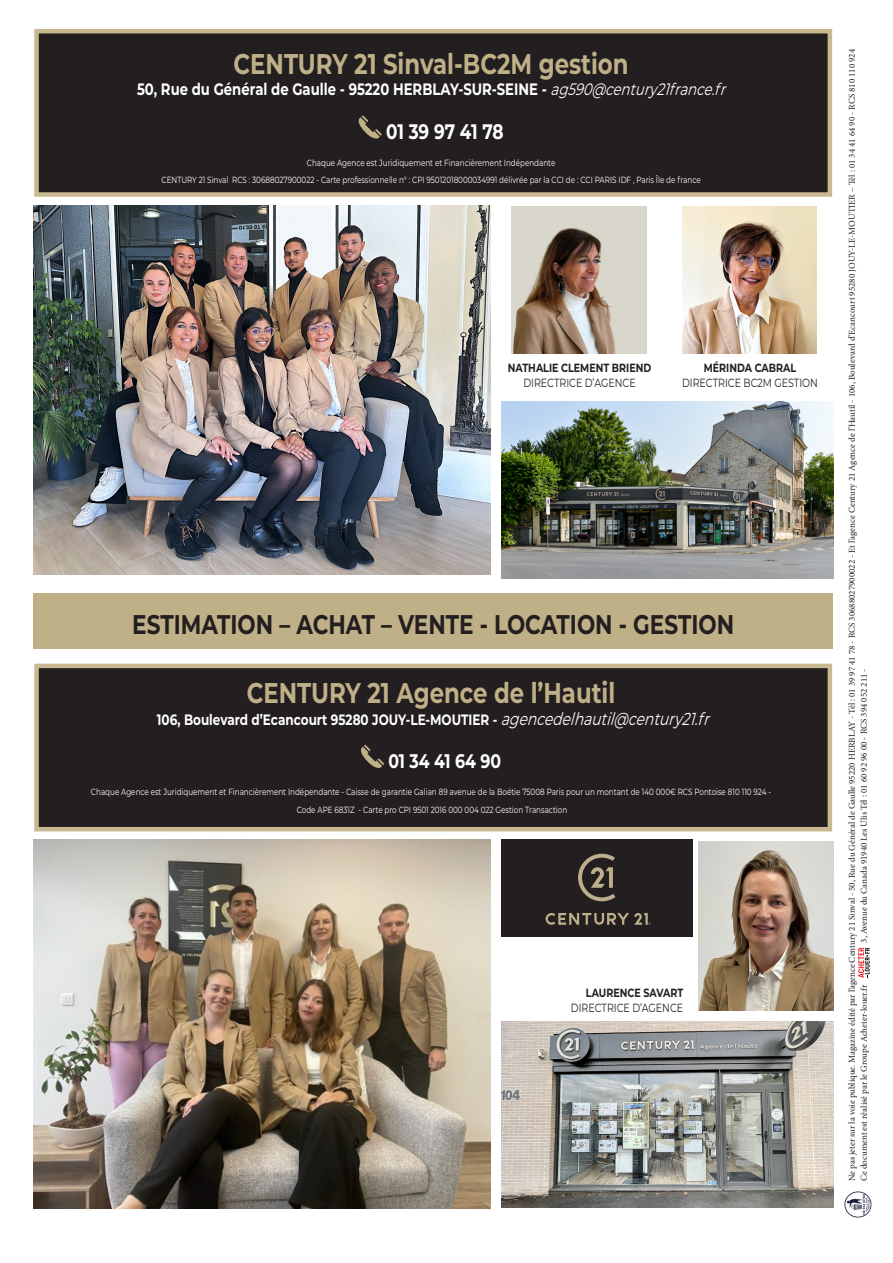
<style>
.page{position:relative;width:893px;height:1263px;background:#fff}
.page>*{position:absolute;margin:0;border:0;box-sizing:border-box;transform-origin:0 0}
.t1{font:700 28.5px "Montserrat";color:#bfb087;scale:.8 1}
.t2{font:700 27px "Montserrat";color:#231f20;scale:.8 1}
.t3{font:700 21px "Montserrat";letter-spacing:-.005em;color:#fff;scale:.8 1}
.t4{font:700 19.65px "Montserrat";color:#fff;scale:.8 1}
.t5{font:700 16.5px "Montserrat";color:#fff;scale:.8 1}
.t6{font:700 15px "Montserrat";color:#fff;scale:.8 1}
.t7{font:11.85px "Montserrat";color:#231f20;scale:.8 1}
.t8{font:700 11.85px "Montserrat";color:#231f20;scale:.8 1}
.t9{font:9px/17.2px "Montserrat";color:#fff;text-align:center;scale:.8 1}
.t10{font:9px "Minion Pro";color:#231f20}
.s1{font-weight:400;font-style:italic}
.s2{font-weight:400;font-style:italic;font-size:17.25px}
</style>
<div class="page">
<svg style="left:858px;top:948px;width:12px;height:30px"></svg>
<img style="left:502px;top:1022px;width:331px;height:185px">
<img style="left:33px;top:840px;width:458px;height:369px">
<img style="left:698px;top:841px;width:135px;height:170px">
<div style="left:33px;top:593px;width:800px;height:56px;background:#bfb087"></div>
<div style="left:37px;top:666px;width:793px;height:163px;background:#231f20"></div>
<div style="left:34px;top:664px;width:798px;height:167px;border:4px solid #c8b990"></div>
<svg style="left:361px;top:745px;width:23px;height:23px"></svg>
<img style="left:502px;top:401px;width:331px;height:177px">
<img style="left:33px;top:205px;width:458px;height:369px">
<img style="left:512px;top:206px;width:134px;height:148px">
<img style="left:682px;top:206px;width:135px;height:148px">
<div style="left:37px;top:31px;width:793px;height:164px;background:#231f20"></div>
<div style="left:34px;top:29px;width:798px;height:168px;border:4px solid #c8b990"></div>
<svg style="left:359px;top:116px;width:23px;height:23px"></svg>
<div style="left:502px;top:840px;width:191px;height:97px;background:#231f20"></div>
<svg style="left:578px;top:854px;width:37px;height:47px"></svg>
<svg style="left:546px;top:913px;width:105px;height:12px"></svg>
<img style="left:844px;top:1191px;width:27px;height:27px">
<p class="t1" style="left:234px;top:43px;width:495px">CENTURY 21 Sinval-BC2M gestion</p>
<p class="t5" style="left:137px;top:78px;width:744px">50, Rue du Général de Gaulle - 95220 HERBLAY-SUR-SEINE - <span class="s1">ag590@century21france.fr</span></p>
<p class="t3" style="left:386px;top:116px;width:148px">01 39 97 41 78</p>
<p class="t9" style="left:162px;top:154px;width:675px">Chaque Agence est Juridiquement et Financièrement Indépendante<br>CENTURY 21 Sinval RCS : 30688027900022 - Carte professionnelle n° : CPI 95012018000034991 délivrée par la CCI de : CCI PARIS IDF , Paris Île de france</p>
<p class="t8" style="left:508px;top:359px;width:181px">NATHALIE CLEMENT BRIEND</p>
<p class="t7" style="left:523px;top:375px;width:142px">DIRECTRICE D’AGENCE</p>
<p class="t8" style="left:704px;top:359px;width:117px">MÉRINDA CABRAL</p>
<p class="t7" style="left:682px;top:375px;width:171px">DIRECTRICE BC2M GESTION</p>
<p class="t2" style="left:132px;top:605px;width:754px">ESTIMATION – ACHAT – VENTE - LOCATION - GESTION</p>
<p class="t1" style="left:247px;top:672px;width:462px">CENTURY 21 Agence de l’Hautil</p>
<p class="t6" style="left:157px;top:709px;width:699px">106, Boulevard d’Ecancourt 95280 JOUY-LE-MOUTIER - <span class="s2">agencedelhautil@century21.fr</span></p>
<p class="t4" style="left:388px;top:747px;width:143px">01 34 41 64 90</p>
<p class="t9" style="left:91px;top:783px;width:852px">Chaque Agence est Juridiquement et Financièrement Indépendante - Caisse de garantie Galian 89 avenue de la Boétie 75008 Paris pour un montant de 140 000€ RCS Pontoise 810 110 924 -</p>
<p class="t9" style="left:297px;top:801px;width:339px">Code APE 6831Z - Carte pro CPI 9501 2016 000 004 022 Gestion Transaction</p>
<p class="t8" style="left:586px;top:985px;width:123px">LAURENCE SAVART</p>
<p class="t7" style="left:571px;top:1000px;width:142px">DIRECTRICE D’AGENCE</p>
<p class="t10" style="left:846px;top:1181px;width:1134px;rotate:-90deg">Ne pas jeter sur la voie publique. Magazine édité par l’agence Century 21 Sinval - 50, Rue du Général de Gaulle 95220 HERBLAY - Tél : 01 39 97 41 78 - RCS 30688027900022 - Et l’agence Century 21 Agence de l’Hautil - 106, Boulevard d’Ecancourt 95280 JOUY-LE-MOUTIER – Tél : 01 34 41 64 90 - RCS 810 110 924</p>
<p class="t10" style="left:858px;top:943px;width:276px;rotate:-90deg">3, Avenue du Canada 91940 Les Ulis Tél : 01 60 92 96 00 - RCS 394 052 211 -</p>
<p class="t10" style="left:858px;top:1181px;width:198px;rotate:-90deg">Ce document est réalisé par le Groupe Acheter-louer.fr</p>
</div>
